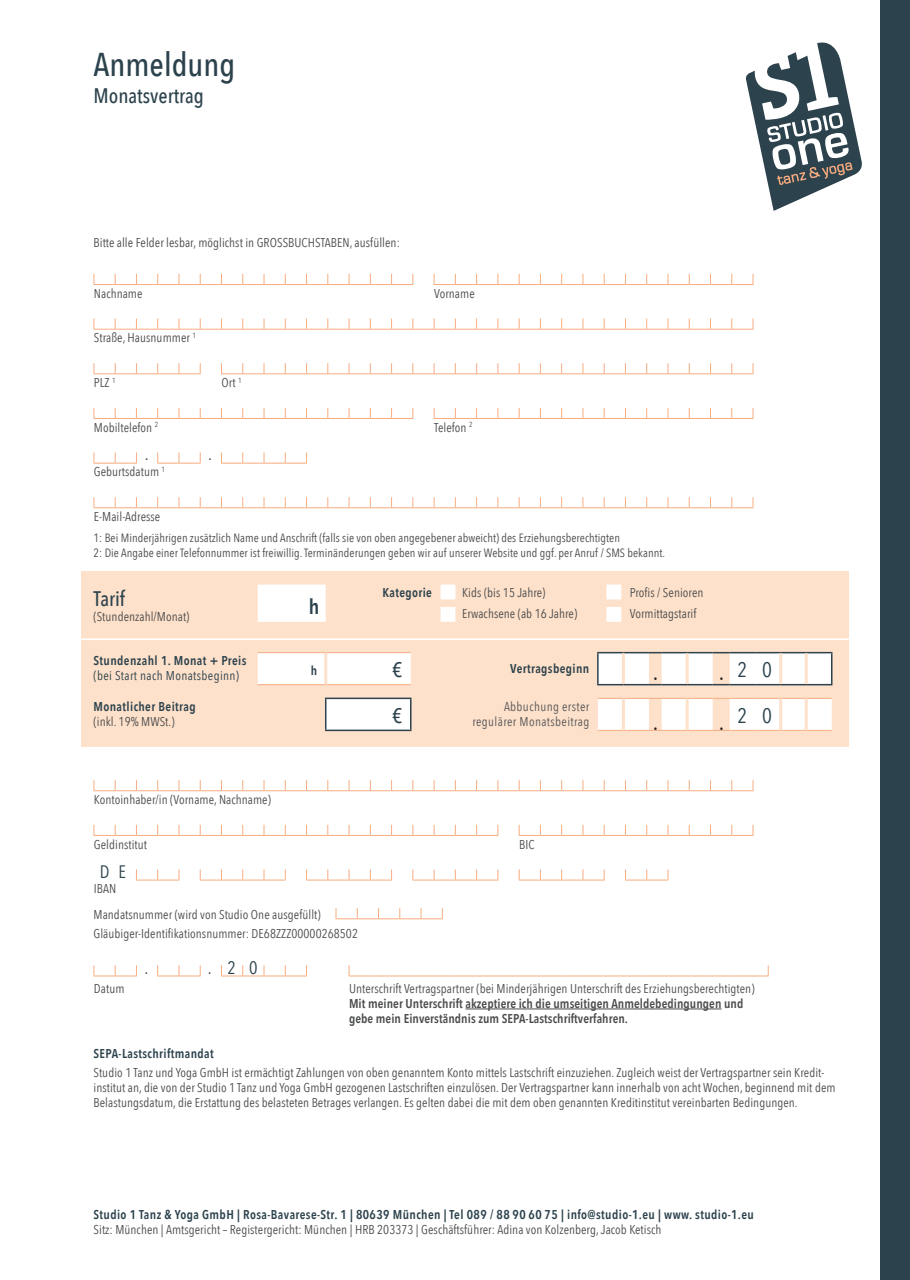
<style>
.page{position:relative;width:910px;height:1280px;background:#fff}
.page>*{position:absolute;margin:0;border:0;box-sizing:border-box;transform-origin:0 0}
.t1{font:500 33px "Avenir Next Condensed";color:#2c424d}
.t2{font:500 21px "Avenir Next Condensed";color:#2c424d}
.t3{font:21px "Avenir Next Condensed";color:#2c424d}
.t4{font:500 21px "Avenir Next Condensed";color:#231f20}
.t5{font:600 21px "Avenir Next Condensed";color:#2c424d}
.t6{font:18px "Avenir Next Condensed";color:#2c424d}
.t7{font:12.75px/15px "Avenir Next Condensed";letter-spacing:.005em;color:#4b4c4d}
.t8{font:600 12.75px "Avenir Next Condensed";letter-spacing:.03em;color:#2c424d}
.t9{font:600 12.75px/15px "Avenir Next Condensed";letter-spacing:.005em;color:#4b4c4d}
.t10{font:12.75px/15px "Avenir Next Condensed";letter-spacing:.03em;color:#57585a;text-align:right}
.t11{font:12.75px "Avenir Next Condensed";letter-spacing:.03em;color:#2c424d}
.t12{font:12px/15px "Avenir Next Condensed";letter-spacing:.005em;color:#4b4c4d}
.s1{font-weight:500;color:#231f20}
</style>
<div class="page">
<div style="left:880px;top:0;width:30px;height:1280px;background:#2c424d"></div>
<div style="left:81px;top:572px;width:767px;height:175px;background:#fee1ca"></div>
<hr style="left:0;top:638px;width:859px;height:2px;background:#fff">
<svg style="left:745px;top:42px;width:117px;height:169px"></svg>
<svg style="left:94px;top:497px;width:660px;height:11px"></svg>
<svg style="left:94px;top:452px;width:43px;height:12px"></svg>
<svg style="left:157px;top:452px;width:44px;height:12px"></svg>
<svg style="left:221px;top:452px;width:86px;height:12px"></svg>
<svg style="left:94px;top:408px;width:319px;height:11px"></svg>
<svg style="left:434px;top:408px;width:320px;height:11px"></svg>
<svg style="left:94px;top:363px;width:107px;height:11px"></svg>
<svg style="left:221px;top:363px;width:533px;height:11px"></svg>
<svg style="left:94px;top:274px;width:319px;height:11px"></svg>
<svg style="left:434px;top:274px;width:320px;height:11px"></svg>
<svg style="left:94px;top:319px;width:660px;height:11px"></svg>
<svg style="left:258px;top:584px;width:574px;height:146px"></svg>
<hr style="left:597px;top:653px;width:2px;height:31px;background:#2c424d">
<svg style="left:597px;top:652px;width:235px;height:1px"></svg>
<hr style="left:831px;top:653px;width:1px;height:31px;background:#2c424d">
<svg style="left:597px;top:684px;width:235px;height:1px"></svg>
<hr style="left:325px;top:699px;width:1px;height:31px;background:#2c424d">
<hr style="left:325px;top:698px;width:86px;height:1px;background:#2c424d">
<hr style="left:325px;top:730px;width:86px;height:1px;background:#2c424d">
<hr style="left:410px;top:699px;width:1px;height:31px;background:#2c424d">
<hr style="left:258px;top:652px;width:68px;height:1px;background:#f8ac7f">
<hr style="left:326px;top:652px;width:85px;height:1px;background:#f8ac7f">
<hr style="left:258px;top:684px;width:68px;height:1px;background:#f8ac7f">
<hr style="left:326px;top:684px;width:85px;height:1px;background:#f8ac7f">
<svg style="left:598px;top:698px;width:234px;height:1px"></svg>
<svg style="left:598px;top:730px;width:234px;height:1px"></svg>
<hr style="left:324px;top:653px;width:3px;height:31px;background:#fee1ca">
<hr style="left:622px;top:653px;width:3px;height:31px;background:#fee1ca">
<hr style="left:622px;top:698px;width:3px;height:32px;background:#fee1ca">
<hr style="left:686px;top:698px;width:3px;height:32px;background:#fee1ca">
<hr style="left:686px;top:653px;width:3px;height:31px;background:#fee1ca">
<hr style="left:779px;top:653px;width:3px;height:31px;background:#fee1ca">
<hr style="left:805px;top:653px;width:3px;height:31px;background:#fee1ca">
<hr style="left:779px;top:698px;width:3px;height:32px;background:#fee1ca">
<hr style="left:805px;top:698px;width:3px;height:32px;background:#fee1ca">
<svg style="left:441px;top:584px;width:180px;height:38px"></svg>
<svg style="left:136px;top:869px;width:44px;height:12px"></svg>
<svg style="left:200px;top:869px;width:86px;height:12px"></svg>
<svg style="left:306px;top:869px;width:86px;height:12px"></svg>
<svg style="left:412px;top:869px;width:86px;height:12px"></svg>
<svg style="left:519px;top:869px;width:86px;height:12px"></svg>
<svg style="left:625px;top:869px;width:44px;height:12px"></svg>
<svg style="left:94px;top:825px;width:404px;height:11px"></svg>
<svg style="left:519px;top:825px;width:235px;height:11px"></svg>
<svg style="left:94px;top:780px;width:660px;height:11px"></svg>
<svg style="left:336px;top:908px;width:107px;height:11px"></svg>
<svg style="left:94px;top:965px;width:43px;height:11px"></svg>
<svg style="left:157px;top:965px;width:44px;height:11px"></svg>
<svg style="left:221px;top:965px;width:86px;height:11px"></svg>
<svg style="left:349px;top:965px;width:383px;height:11px"></svg>
<hr style="left:732px;top:975px;width:37px;height:1px;background:#f8ac7f">
<hr style="left:465px;top:1009px;width:257px;height:1px;background:#4b4c4d">
<h1 class="t1" style="left:94px;top:44px;width:143px">Anmeldung</h1>
<h2 class="t2" style="left:94px;top:82px;width:112px">Monatsvertrag</h2>
<p class="t7" style="left:94px;top:234px;width:308px">Bitte alle Felder lesbar, möglichst in GROSSBUCHSTABEN, ausfüllen:</p>
<p class="t7" style="left:94px;top:285px;width:50px">Nachname</p>
<p class="t7" style="left:434px;top:285px;width:42px">Vorname</p>
<p class="t7" style="left:94px;top:330px;width:103px">Straße, Hausnummer <sup>1</sup></p>
<p class="t7" style="left:94px;top:374px;width:23px">PLZ <sup>1</sup></p>
<p class="t7" style="left:221px;top:374px;width:22px">Ort <sup>1</sup></p>
<p class="t7" style="left:94px;top:419px;width:66px">Mobiltelefon <sup>2</sup></p>
<p class="t7" style="left:434px;top:419px;width:40px">Telefon <sup>2</sup></p>
<p class="t7" style="left:94px;top:464px;width:73px">Geburtsdatum <sup>1</sup></p>
<p class="t7" style="left:94px;top:508px;width:68px">E-Mail-Adresse</p>
<p class="t12" style="left:94px;top:530px;width:573px">1: Bei Minderjährigen zusätzlich Name und Anschrift (falls sie von oben angegebener abweicht) des Erziehungsberechtigten<br>2: Die Angabe einer Telefonnummer ist freiwillig. Terminänderungen geben wir auf unserer Website und ggf. per Anruf / SMS bekannt.</p>
<h2 class="t2" style="left:94px;top:586px;width:33px">Tarif</h2>
<p class="t7" style="left:94px;top:609px;width:97px">(Stundenzahl/Monat)</p>
<h3 class="t6" style="left:145px;top:439px;width:5px">.</h3>
<h3 class="t6" style="left:208px;top:439px;width:5px">.</h3>
<p class="t8" style="left:382px;top:582px;width:51px">Kategorie</p>
<p class="t7" style="left:462px;top:584px;width:85px">Kids (bis 15 Jahre)</p>
<p class="t7" style="left:630px;top:584px;width:75px">Profis / Senioren</p>
<p class="t7" style="left:462px;top:606px;width:117px">Erwachsene (ab 16 Jahre)</p>
<p class="t7" style="left:630px;top:606px;width:68px">Vormittagstarif</p>
<h2 class="t5" style="left:309px;top:588px;width:12px">h</h2>
<p class="t8" style="left:94px;top:650px;width:154px">Stundenzahl 1. Monat + Preis</p>
<p class="t11" style="left:94px;top:665px;width:147px">(bei Start nach Monatsbeginn)</p>
<p class="t8" style="left:311px;top:659px;width:8px">h</p>
<h2 class="t2" style="left:392px;top:657px;width:12px">€</h2>
<p class="t8" style="left:510px;top:657px;width:81px">Vertragsbeginn</p>
<p class="t8" style="left:94px;top:696px;width:104px">Monatlicher Beitrag</p>
<p class="t7" style="left:94px;top:713px;width:83px">(inkl. 19% MWSt.)</p>
<h2 class="t2" style="left:392px;top:703px;width:12px">€</h2>
<p class="t10" style="left:472px;top:698px;width:118px">Abbuchung erster regulärer Monatsbeitrag</p>
<h2 class="t4" style="left:653px;top:660px;width:6px">.</h2>
<h2 class="t4" style="left:653px;top:710px;width:6px">.</h2>
<h2 class="t3" style="left:719px;top:652px;width:55px"><span class="s1">.</span>20</h2>
<h2 class="t3" style="left:719px;top:697px;width:55px"><span class="s1">.</span>20</h2>
<p class="t7" style="left:94px;top:791px;width:178px">Kontoinhaber/in (Vorname, Nachname)</p>
<p class="t7" style="left:94px;top:836px;width:55px">Geldinstitut</p>
<p class="t7" style="left:519px;top:836px;width:17px">BIC</p>
<p class="t7" style="left:94px;top:875px;width:229px;line-height:25.7px">IBAN<br>Mandatsnummer (wird von Studio One ausgefüllt)</p>
<p class="t7" style="left:94px;top:925px;width:266px">Gläubiger-Identifikationsnummer: DE68ZZZ00000268502</p>
<h3 class="t6" style="left:100px;top:856px;width:28px">D E</h3>
<h3 class="t6" style="left:145px;top:952px;width:5px">.</h3>
<h3 class="t6" style="left:208px;top:952px;width:51px">. 2 0</h3>
<p class="t7" style="left:94px;top:980px;width:32px">Datum</p>
<p class="t7" style="left:349px;top:980px;width:407px">Unterschrift Vertragspartner (bei Minderjährigen Unterschrift des Erziehungsberechtigten)</p>
<p class="t9" style="left:349px;top:996px;width:396px">Mit meiner Unterschrift akzeptiere ich die umseitigen Anmeldebedingungen und gebe mein Einverständnis zum SEPA-Lastschriftverfahren.</p>
<p class="t8" style="left:94px;top:1042px;width:122px">SEPA-Lastschriftmandat</p>
<p class="t7" style="left:94px;top:1064px;width:743px">Studio 1 Tanz und Yoga GmbH ist ermächtigt Zahlungen von oben genanntem Konto mittels Lastschrift einzuziehen. Zugleich weist der Vertragspartner sein Kredit&shy;institut an, die von der Studio 1 Tanz und Yoga GmbH gezogenen Lastschriften einzulösen. Der Vertragspartner kann innerhalb von acht Wochen, beginnend mit dem<br>Belastungsdatum, die Erstattung des belasteten Betrages verlangen. Es gelten dabei die mit dem oben genannten Kreditinstitut vereinbarten Bedingungen.</p>
<p class="t8" style="left:94px;top:1203px;width:662px">Studio 1 Tanz &amp; Yoga GmbH | Rosa-Bavarese-Str. 1 | 80639 München | Tel 089 / 88 90 60 75 | info@studio-1.eu | www. studio-1.eu</p>
<p class="t7" style="left:94px;top:1221px;width:569px">Sitz: München | Amtsgericht – Registergericht: München | HRB 203373 | Geschäftsführer: Adina von Kolzenberg, Jacob Ketisch</p>
</div>
